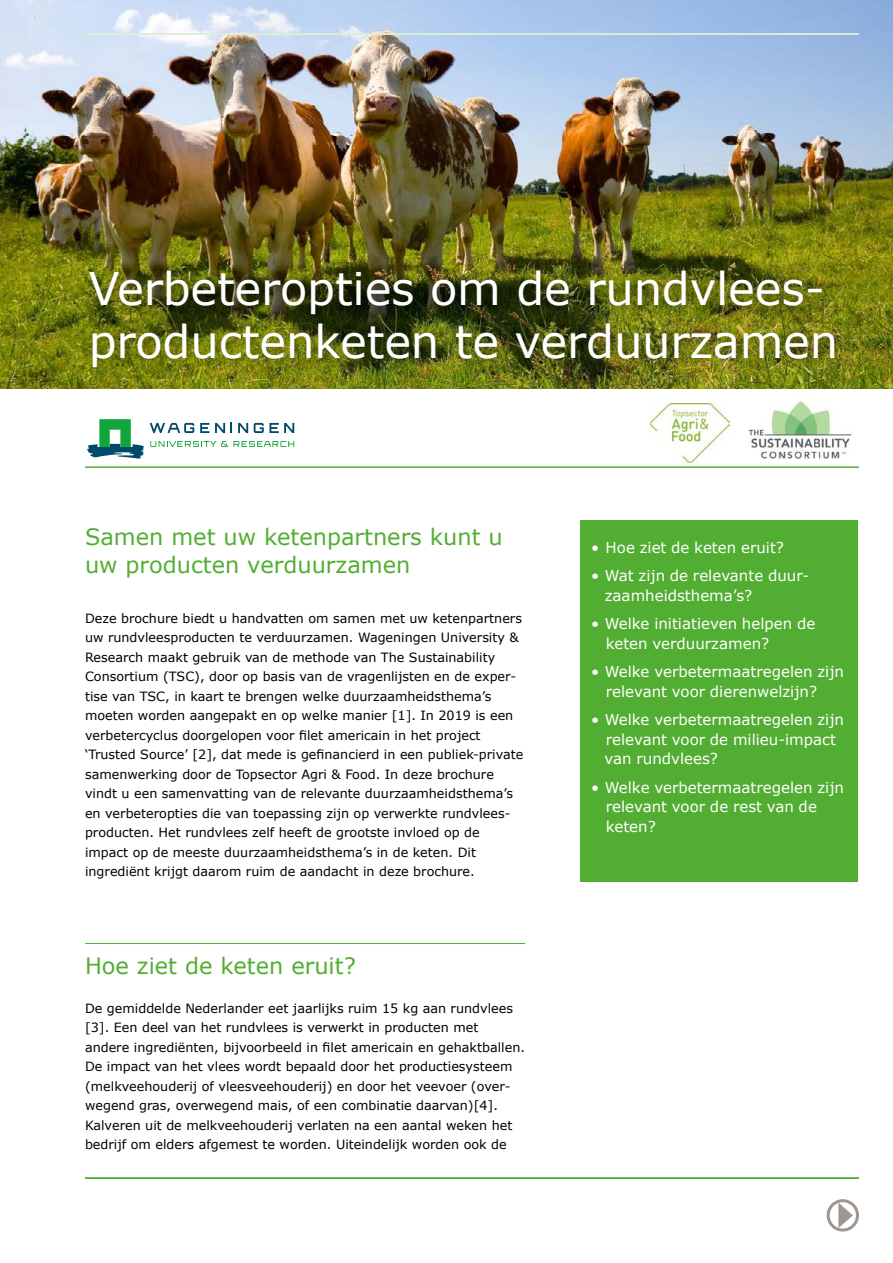
<style>
.page{position:relative;width:893px;height:1263px;background:#fff}
.page>*{position:absolute;margin:0;border:0;box-sizing:border-box;transform-origin:0 0}
.t1{font:45px/52.5px "Verdana";letter-spacing:-.005em;color:#fff}
.t2{font:22.5px/28.5px "Verdana";color:#52ae32}
.t3{font:15px/19.5px "Verdana";color:#fff}
.t4{font:12.75px/19.5px "Verdana";color:#000}
</style>
<div class="page">
<hr style="left:85px;top:466px;width:774px;height:2px;background:#52ae32">
<img style="left:0;top:0;width:893px;height:389px">
<hr style="left:85px;top:1177px;width:774px;height:2px;background:#52ae32">
<svg style="left:838px;top:1203px;width:15px;height:24px"></svg>
<div style="left:827px;top:1199px;width:32px;height:32px;border:3px solid #a09690;border-radius:50%"></div>
<hr style="left:85px;top:33px;width:774px;height:2px;background:#fff">
<hr style="left:85px;top:943px;width:440px;height:1px;background:#52ae32">
<div style="left:580px;top:520px;width:278px;height:361px;background:#52ae32"></div>
<div style="left:84px;top:265px;width:762px;height:114px;background:#000;opacity:.36"></div>
<svg style="left:87px;top:419px;width:207px;height:40px"></svg>
<img style="left:651px;top:403px;width:78px;height:59px">
<img style="left:748px;top:399px;width:104px;height:60px">
<h1 class="t1" style="left:89px;top:262px;width:751px">Verbeteropties om de rundvlees&shy;productenketen te verduurzamen</h1>
<h2 class="t2" style="left:85px;top:522px;width:419px">Samen met uw ketenpartners kunt u uw producten verduurzamen</h2>
<p class="t4" style="left:85px;top:608px;width:440px">Deze brochure biedt u handvatten om samen met uw ketenpartners uw rundvleesproducten te verduurzamen. Wageningen University &amp; Research maakt gebruik van de methode van The Sustainability Consortium (TSC), door op basis van de vragenlijsten en de exper&shy;tise van TSC, in kaart te brengen welke duurzaamheidsthema’s moeten worden aangepakt en op welke manier [1]. In 2019 is een verbetercyclus doorgelopen voor filet americain in het project ‘Trusted Source’ [2], dat mede is gefinancierd in een publiek-private samenwerking door de Topsector Agri &amp; Food. In deze brochure vindt u een samenvatting van de relevante duurzaamheidsthema’s en verbeteropties die van toepassing zijn op verwerkte rundvlees&shy;producten. Het rundvlees zelf heeft de grootste invloed op de impact op de meeste duurzaamheidsthema’s in de keten. Dit ingrediënt krijgt daarom ruim de aandacht in deze brochure.</p>
<h2 class="t2" style="left:85px;top:951px;width:272px">Hoe ziet de keten eruit?</h2>
<p class="t4" style="left:85px;top:998px;width:441px">De gemiddelde Nederlander eet jaarlijks ruim 15 kg aan rundvlees [3]. Een deel van het rundvlees is verwerkt in producten met andere ingrediënten, bijvoorbeeld in filet americain en gehaktballen.<br>De impact van het vlees wordt bepaald door het productiesysteem (melkveehouderij of vleesveehouderij) en door het veevoer (over&shy;wegend gras, overwegend mais, of een combinatie daarvan)[4].<br>Kalveren uit de melkveehouderij verlaten na een aantal weken het bedrijf om elders afgemest te worden. Uiteindelijk worden ook de</p>
<p class="t3" style="left:591px;top:537px;width:194px">• Hoe ziet de keten eruit?</p>
<p class="t3" style="left:605px;top:566px;width:206px;text-indent:-14px">• Wat zijn de relevante duur&shy;zaamheidsthema’s?</p>
<p class="t3" style="left:606px;top:614px;width:211px;text-indent:-15px">• Welke initiatieven helpen de keten verduurzamen?</p>
<p class="t3" style="left:606px;top:662px;width:240px;text-indent:-15px">• Welke verbetermaatregelen zijn relevant voor dierenwelzijn?</p>
<p class="t3" style="left:605px;top:710px;width:241px;text-indent:-14px">• Welke verbetermaatregelen zijn relevant voor de milieu-impact van rundvlees?</p>
<p class="t3" style="left:606px;top:777px;width:240px;text-indent:-15px">• Welke verbetermaatregelen zijn relevant voor de rest van de keten?</p>
</div>
